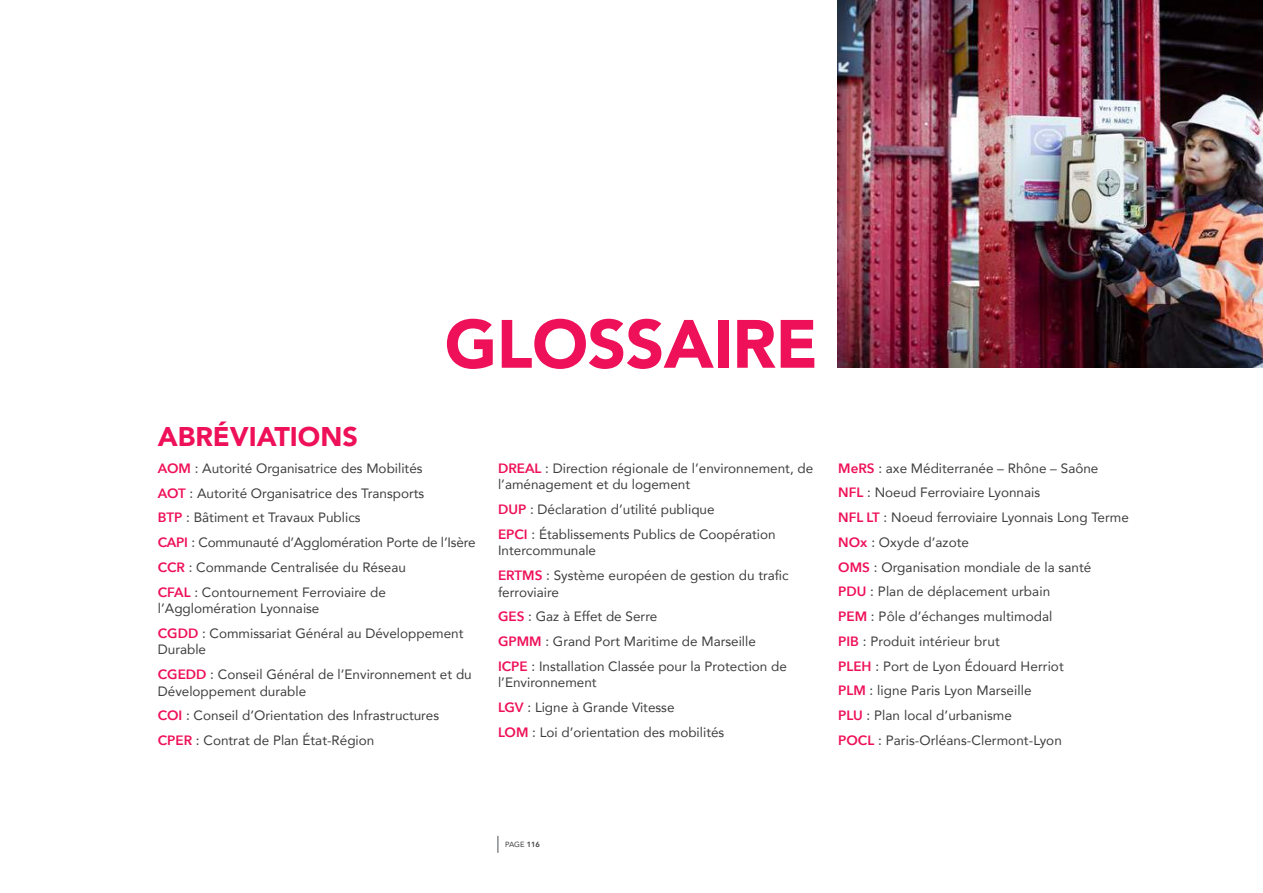
<style>
.page{position:relative;width:1263px;height:893px;background:#fff}
.page>*{position:absolute;margin:0;border:0;box-sizing:border-box;transform-origin:0 0}
.t1{font:900 67.5px "Avenir";letter-spacing:-.01em;color:#ee1059}
.t2{font:900 27px "Avenir";color:#ee1059}
.t3{font:13.5px/24.8px "Avenir";color:#3e3e3f}
.t4{font:7.5px "Avenir";color:#3e3e3f}
.s1{font-family:"Avenir Next";font-weight:600;color:#ee1059}
.s2{font-weight:800}
</style>
<div class="page">
<svg style="left:497px;top:836px;width:1px;height:17px"></svg>
<img style="left:838px;top:0;width:425px;height:368px">
<h1 class="t1" style="left:445px;top:286px;width:375px">GLOSSAIRE</h1>
<h2 class="t2" style="left:158px;top:413px;width:201px">ABRÉVIATIONS</h2>
<p class="t3" style="left:158px;top:455px;width:319px"><span class="s1">AOM</span> : Autorité Organisatrice des Mobilités<br><span class="s1">AOT</span> : Autorité Organisatrice des Transports<br><span class="s1">BTP</span> : Bâtiment et Travaux Publics<br><span class="s1">CAPI</span> : Communauté d’Agglomération Porte de l’Isère <span class="s1">CCR</span> : Commande Centralisée du Réseau<br><span class="s1">CFAL</span> : Contournement Ferroviaire de</p>
<p class="t3" style="left:158px;top:596px;width:307px">l’Agglomération Lyonnaise<br><span class="s1">CGDD</span> : Commissariat Général au Développement</p>
<p class="t3" style="left:158px;top:637px;width:315px">Durable<br><span class="s1">CGEDD</span> : Conseil Général de l’Environnement et du</p>
<p class="t3" style="left:158px;top:678px;width:283px">Développement durable<br><span class="s1">COI</span> : Conseil d’Orientation des Infrastructures<br><span class="s1">CPER</span> : Contrat de Plan État-Région</p>
<p class="t3" style="left:498px;top:459px;width:317px;line-height:16.5px"><span class="s1">DREAL</span> : Direction régionale de l’environnement, de l’aménagement et du logement</p>
<p class="t3" style="left:498px;top:497px;width:279px"><span class="s1">DUP</span> : Déclaration d’utilité publique<br><span class="s1">EPCI</span> : Établissements Publics de Coopération</p>
<p class="t3" style="left:498px;top:538px;width:292px">Intercommunale<br><span class="s1">ERTMS</span> : Système européen de gestion du trafic</p>
<p class="t3" style="left:498px;top:579px;width:290px">ferroviaire<br><span class="s1">GES</span> : Gaz à Effet de Serre<br><span class="s1">GPMM</span> : Grand Port Maritime de Marseille<br><span class="s1">ICPE</span> : Installation Classée pour la Protection de</p>
<p class="t3" style="left:498px;top:670px;width:228px">l’Environnement<br><span class="s1">LGV</span> : Ligne à Grande Vitesse<br><span class="s1">LOM</span> : Loi d’orientation des mobilités</p>
<p class="t3" style="left:838px;top:455px;width:292px"><span class="s1">MeRS</span> : axe Méditerranée – Rhône – Saône<br><span class="s1">NFL</span> : Noeud Ferroviaire Lyonnais<br><span class="s1">NFL LT</span> : Noeud ferroviaire Lyonnais Long Terme <span class="s1">NOx</span> : Oxyde d’azote<br><span class="s1">OMS</span> : Organisation mondiale de la santé<br><span class="s1">PDU</span> : Plan de déplacement urbain<br><span class="s1">PEM</span> : Pôle d’échanges multimodal<br><span class="s1">PIB</span> : Produit intérieur brut<br><span class="s1">PLEH</span> : Port de Lyon Édouard Herriot<br><span class="s1">PLM</span> : ligne Paris Lyon Marseille<br><span class="s1">PLU</span> : Plan local d’urbanisme<br><span class="s1">POCL</span> : Paris-Orléans-Clermont-Lyon</p>
<p class="t4" style="left:505px;top:838px;width:36px">PAGE <span class="s2">116</span></p>
</div>
